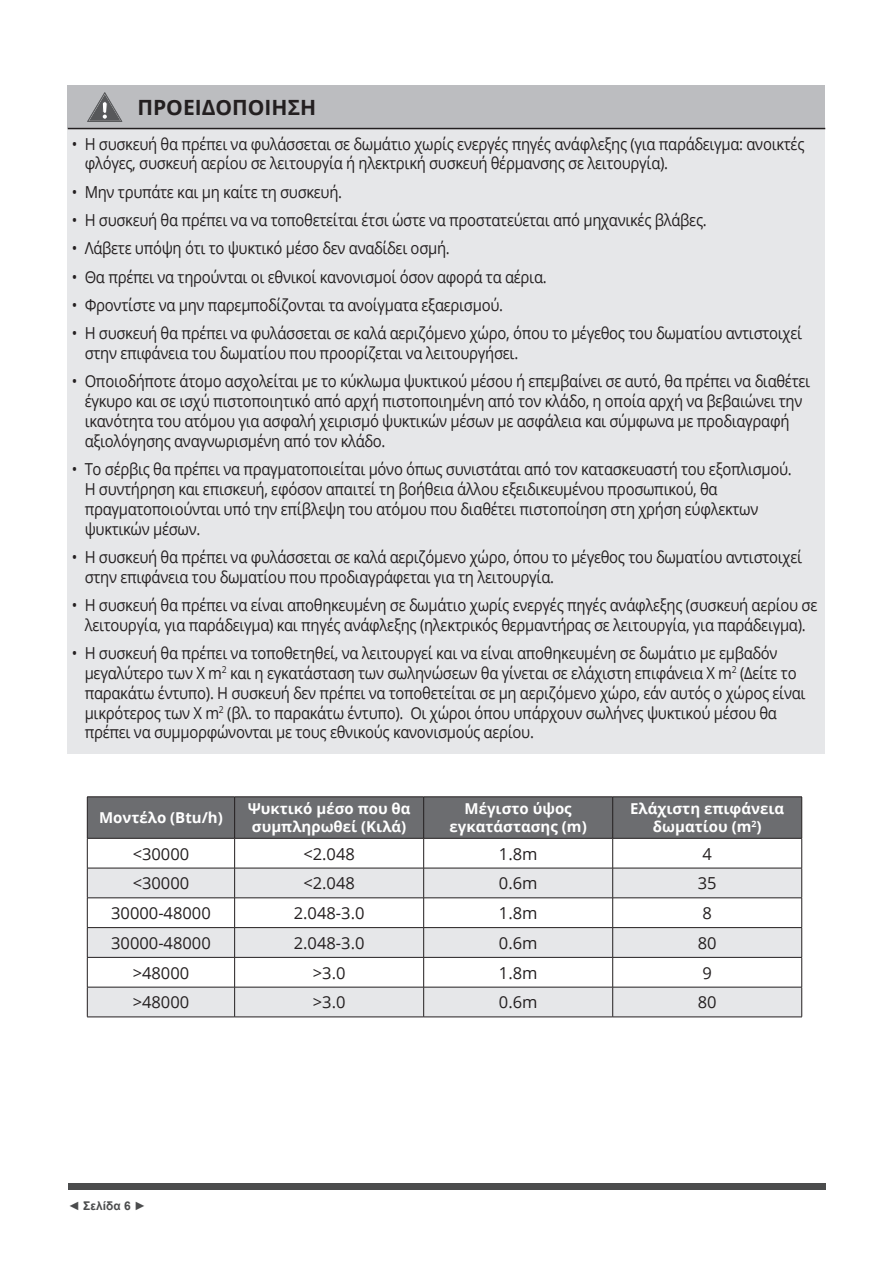
<style>
.page{position:relative;width:893px;height:1263px;background:#fff}
.page>*{position:absolute;margin:0;border:0;box-sizing:border-box;transform-origin:0 0}
.t1{font:700 21px "Open Sans";color:#231f20}
.t2{font:16.5px/19.8px "Open Sans";letter-spacing:-.02em;color:#231f20;scale:.9 1}
.t3{font:16.5px "Open Sans";letter-spacing:-.02em;color:#231f20}
.t4{font:16.5px "Open Sans";color:#231f20}
.t5{font:700 15px/18px "Open Sans";color:#fff;text-align:center}
.t6{font:700 12px "Arial";color:#4b4c4d}
.s1{font-weight:400}
</style>
<div class="page">
<div style="left:68px;top:1183px;width:757px;height:6px;background:#4b4c4d"></div>
<div style="left:68px;top:85px;width:757px;height:44px;background:#bcbdc0"></div>
<div style="left:68px;top:129px;width:757px;height:625px;background:#e6e7e9"></div>
<hr style="left:68px;top:128px;width:757px;height:1px;background:#231f20">
<svg style="left:87px;top:93px;width:35px;height:29px"></svg>
<div style="left:88px;top:797px;width:713px;height:41px;background:#6c6d70"></div>
<svg style="left:88px;top:869px;width:713px;height:148px;fill:#e6e7e9"></svg>
<hr style="left:87px;top:796px;width:148px;height:1px;background:#231f20">
<hr style="left:87px;top:797px;width:1px;height:41px;background:#231f20">
<hr style="left:235px;top:796px;width:189px;height:1px;background:#231f20">
<hr style="left:234px;top:797px;width:1px;height:41px;background:#231f20">
<hr style="left:424px;top:796px;width:189px;height:1px;background:#231f20">
<hr style="left:423px;top:797px;width:1px;height:41px;background:#231f20">
<hr style="left:613px;top:796px;width:189px;height:1px;background:#231f20">
<hr style="left:612px;top:797px;width:1px;height:41px;background:#231f20">
<hr style="left:801px;top:797px;width:1px;height:41px;background:#231f20">
<hr style="left:87px;top:838px;width:148px;height:1px;background:#231f20">
<hr style="left:87px;top:838px;width:1px;height:30px;background:#231f20">
<hr style="left:235px;top:838px;width:189px;height:1px;background:#231f20">
<hr style="left:234px;top:838px;width:1px;height:30px;background:#231f20">
<hr style="left:424px;top:838px;width:189px;height:1px;background:#231f20">
<hr style="left:423px;top:838px;width:1px;height:30px;background:#231f20">
<hr style="left:613px;top:838px;width:189px;height:1px;background:#231f20">
<hr style="left:612px;top:838px;width:1px;height:30px;background:#231f20">
<hr style="left:801px;top:838px;width:1px;height:30px;background:#231f20">
<hr style="left:87px;top:868px;width:148px;height:1px;background:#231f20">
<hr style="left:87px;top:868px;width:1px;height:30px;background:#231f20">
<hr style="left:235px;top:868px;width:189px;height:1px;background:#231f20">
<hr style="left:234px;top:868px;width:1px;height:30px;background:#231f20">
<hr style="left:424px;top:868px;width:189px;height:1px;background:#231f20">
<hr style="left:423px;top:868px;width:1px;height:30px;background:#231f20">
<hr style="left:613px;top:868px;width:189px;height:1px;background:#231f20">
<hr style="left:612px;top:868px;width:1px;height:30px;background:#231f20">
<hr style="left:801px;top:868px;width:1px;height:30px;background:#231f20">
<hr style="left:87px;top:897px;width:148px;height:1px;background:#231f20">
<hr style="left:235px;top:897px;width:189px;height:1px;background:#231f20">
<hr style="left:424px;top:897px;width:189px;height:1px;background:#231f20">
<hr style="left:613px;top:897px;width:189px;height:1px;background:#231f20">
<hr style="left:87px;top:927px;width:148px;height:1px;background:#231f20">
<svg style="left:87px;top:898px;width:1px;height:59px"></svg>
<hr style="left:235px;top:927px;width:189px;height:1px;background:#231f20">
<svg style="left:234px;top:898px;width:1px;height:59px"></svg>
<hr style="left:424px;top:927px;width:189px;height:1px;background:#231f20">
<svg style="left:423px;top:898px;width:1px;height:59px"></svg>
<hr style="left:613px;top:927px;width:189px;height:1px;background:#231f20">
<svg style="left:612px;top:898px;width:1px;height:59px"></svg>
<svg style="left:801px;top:898px;width:1px;height:59px"></svg>
<hr style="left:87px;top:957px;width:148px;height:1px;background:#231f20">
<hr style="left:87px;top:957px;width:1px;height:30px;background:#231f20">
<hr style="left:235px;top:957px;width:189px;height:1px;background:#231f20">
<hr style="left:234px;top:957px;width:1px;height:30px;background:#231f20">
<hr style="left:424px;top:957px;width:189px;height:1px;background:#231f20">
<hr style="left:423px;top:957px;width:1px;height:30px;background:#231f20">
<hr style="left:613px;top:957px;width:189px;height:1px;background:#231f20">
<hr style="left:612px;top:957px;width:1px;height:30px;background:#231f20">
<hr style="left:801px;top:957px;width:1px;height:30px;background:#231f20">
<hr style="left:87px;top:987px;width:148px;height:1px;background:#231f20">
<hr style="left:87px;top:987px;width:1px;height:30px;background:#231f20">
<hr style="left:235px;top:987px;width:189px;height:1px;background:#231f20">
<hr style="left:234px;top:987px;width:1px;height:30px;background:#231f20">
<hr style="left:424px;top:987px;width:189px;height:1px;background:#231f20">
<hr style="left:423px;top:987px;width:1px;height:30px;background:#231f20">
<hr style="left:613px;top:987px;width:189px;height:1px;background:#231f20">
<hr style="left:612px;top:987px;width:1px;height:30px;background:#231f20">
<hr style="left:801px;top:987px;width:1px;height:30px;background:#231f20">
<hr style="left:87px;top:1017px;width:148px;height:1px;background:#231f20">
<hr style="left:235px;top:1017px;width:189px;height:1px;background:#231f20">
<hr style="left:424px;top:1017px;width:189px;height:1px;background:#231f20">
<hr style="left:613px;top:1017px;width:189px;height:1px;background:#231f20">
<p class="t1" style="left:137px;top:92px;width:180px">ΠΡΟΕΙΔΟΠΟΙΗΣΗ</p>
<p class="t2" style="left:85px;top:133px;width:801px;text-indent:-13px">• Η συσκευή θα πρέπει να φυλάσσεται σε δωμάτιο χωρίς ενεργές πηγές ανάφλεξης (για παράδειγμα: ανοικτές φλόγες, συσκευή αερίου σε λειτουργία ή ηλεκτρική συσκευή θέρμανσης σε λειτουργία).</p>
<p class="t2" style="left:72px;top:181px;width:302px">• Μην τρυπάτε και μη καίτε τη συσκευή.</p>
<p class="t2" style="left:72px;top:210px;width:707px">• Η συσκευή θα πρέπει να να τοποθετείται έτσι ώστε να προστατεύεται από μηχανικές βλάβες.</p>
<p class="t2" style="left:72px;top:238px;width:421px">• Λάβετε υπόψη ότι το ψυκτικό μέσο δεν αναδίδει οσμή.</p>
<p class="t2" style="left:72px;top:266px;width:529px">• Θα πρέπει να τηρούνται οι εθνικοί κανονισμοί όσον αφορά τα αέρια.</p>
<p class="t2" style="left:72px;top:295px;width:480px">• Φροντίστε να μην παρεμποδίζονται τα ανοίγματα εξαερισμού.</p>
<p class="t2" style="left:85px;top:323px;width:799px;text-indent:-13px">• Η συσκευή θα πρέπει να φυλάσσεται σε καλά αεριζόμενο χώρο, όπου το μέγεθος του δωματίου αντιστοιχεί στην επιφάνεια του δωματίου που προορίζεται να λειτουργήσει.</p>
<p class="t2" style="left:85px;top:371px;width:808px;text-indent:-13px">• Οποιοδήποτε άτομο ασχολείται με το κύκλωμα ψυκτικού μέσου ή επεμβαίνει σε αυτό, θα πρέπει να διαθέτει έγκυρο και σε ισχύ πιστοποιητικό από αρχή πιστοποιημένη από τον κλάδο, η οποία αρχή να βεβαιώνει την ικανότητα του ατόμου για ασφαλή χειρισμό ψυκτικών μέσων με ασφάλεια και σύμφωνα με προδιαγραφή αξιολόγησης αναγνωρισμένη από τον κλάδο.</p>
<p class="t2" style="left:85px;top:459px;width:787px;text-indent:-13px">• Το σέρβις θα πρέπει να πραγματοποιείται μόνο όπως συνιστάται από τον κατασκευαστή του εξοπλισμού.<br>Η συντήρηση και επισκευή, εφόσον απαιτεί τη βοήθεια άλλου εξειδικευμένου προσωπικού, θα πραγματοποιούνται υπό την επίβλεψη του ατόμου που διαθέτει πιστοποίηση στη χρήση εύφλεκτων ψυκτικών μέσων.</p>
<p class="t2" style="left:85px;top:546px;width:799px;text-indent:-13px">• Η συσκευή θα πρέπει να φυλάσσεται σε καλά αεριζόμενο χώρο, όπου το μέγεθος του δωματίου αντιστοιχεί στην επιφάνεια του δωματίου που προδιαγράφεται για τη λειτουργία.</p>
<p class="t2" style="left:72px;top:595px;width:830px;text-align:center">• Η συσκευή θα πρέπει να είναι αποθηκευμένη σε δωμάτιο χωρίς ενεργές πηγές ανάφλεξης (συσκευή αερίου σε λειτουργία, για παράδειγμα) και πηγές ανάφλεξης (ηλεκτρικός θερμαντήρας σε λειτουργία, για παράδειγμα).</p>
<p class="t2" style="left:85px;top:643px;width:802px;text-indent:-13px">• Η συσκευή θα πρέπει να τοποθετηθεί, να λειτουργεί και να είναι αποθηκευμένη σε δωμάτιο με εμβαδόν μεγαλύτερο των X m<sup>2</sup> και η εγκατάσταση των σωληνώσεων θα γίνεται σε ελάχιστη επιφάνεια X m<sup>2</sup> (Δείτε το παρακάτω έντυπο). Η συσκευή δεν πρέπει να τοποθετείται σε μη αεριζόμενο χώρο, εάν αυτός ο χώρος είναι μικρότερος των X m<sup>2</sup> (βλ. το παρακάτω έντυπο). Οι χώροι όπου υπάρχουν σωλήνες ψυκτικού μέσου θα πρέπει να συμμορφώνονται με τους εθνικούς κανονισμούς αερίου.</p>
<p class="t5" style="left:99px;top:808px;width:125px">Μοντέλο (Btu/h)</p>
<p class="t5" style="left:248px;top:799px;width:164px;text-align:left">Ψυκτικό μέσο που θα συμπληρωθεί (Κιλά)</p>
<p class="t5" style="left:450px;top:799px;width:139px">Μέγιστο ύψος εγκατάστασης (m)</p>
<p class="t5" style="left:630px;top:799px;width:156px">Ελάχιστη επιφάνεια δωματίου (m<sup>2</sup>)</p>
<p class="t3" style="left:133px;top:842px;width:58px">&lt;30000</p>
<p class="t3" style="left:303px;top:842px;width:53px">&lt;2.048</p>
<p class="t3" style="left:499px;top:842px;width:40px">1.8m</p>
<p class="t3" style="left:702px;top:842px;width:11px">4</p>
<p class="t3" style="left:133px;top:872px;width:58px">&lt;30000</p>
<p class="t3" style="left:303px;top:872px;width:53px">&lt;2.048</p>
<p class="t3" style="left:499px;top:872px;width:40px">0.6m</p>
<p class="t3" style="left:698px;top:872px;width:20px">35</p>
<p class="t4" style="left:111px;top:902px;width:101px">30000-48000</p>
<p class="t3" style="left:294px;top:902px;width:72px">2.048-3.0</p>
<p class="t3" style="left:499px;top:902px;width:40px">1.8m</p>
<p class="t3" style="left:702px;top:902px;width:11px">8</p>
<p class="t4" style="left:111px;top:931px;width:101px">30000-48000</p>
<p class="t3" style="left:294px;top:931px;width:72px">2.048-3.0</p>
<p class="t3" style="left:499px;top:931px;width:40px">0.6m</p>
<p class="t3" style="left:698px;top:931px;width:20px">80</p>
<p class="t3" style="left:133px;top:961px;width:58px">&gt;48000</p>
<p class="t3" style="left:313px;top:961px;width:34px">&gt;3.0</p>
<p class="t3" style="left:499px;top:961px;width:40px">1.8m</p>
<p class="t3" style="left:702px;top:961px;width:11px">9</p>
<p class="t3" style="left:133px;top:991px;width:58px">&gt;48000</p>
<p class="t3" style="left:313px;top:991px;width:34px">&gt;3.0</p>
<p class="t3" style="left:499px;top:991px;width:40px">0.6m</p>
<p class="t3" style="left:698px;top:991px;width:20px">80</p>
<p class="t6" style="left:68px;top:1198px;width:79px"><span class="s1">◄</span> Σελίδα 6 <span class="s1">►</span></p>
</div>
